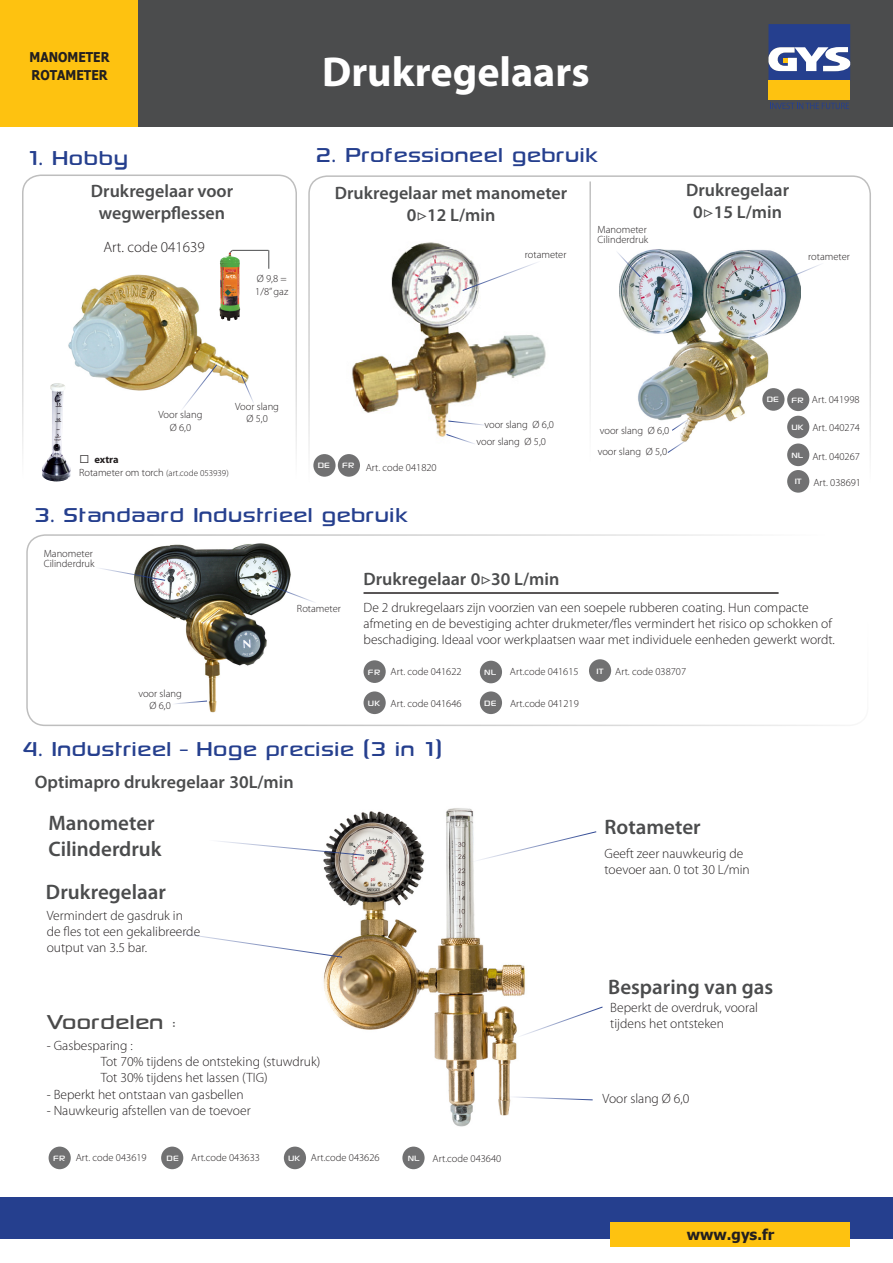
<style>
.page{position:relative;width:893px;height:1263px;background:#fff}
.page>*{position:absolute;margin:0;border:0;box-sizing:border-box;transform-origin:0 0}
.t1{font:700 42px "Myriad Pro";color:#fff}
.t2{font:28.5px "Sony Sketch EF";color:#253f8e}
.t3{font:28.5px "Sony Sketch EF";color:#4a4a4a}
.t4{font:600 21px "Myriad Pro";color:#4b4c4d}
.t5{font:600 18px/21.6px "Myriad Pro";color:#4b4c4d;text-align:center}
.t6{font:300 15px "Myriad Pro";color:#231f20}
.t7{font:700 15px "Tahoma";color:#231f20}
.t8{font:300 13.5px/16.2px "Myriad Pro";color:#231f20}
.t9{font:700 13.5px "Tahoma";color:#231f20;scale:.9 1}
.t10{font:10.95px "Sony Sketch EF";color:#fff}
.t11{font:300 10.5px "Myriad Pro";color:#231f20}
.t12{font:700 10.5px "Myriad Pro";letter-spacing:-.005em;color:#231f20}
.s1{font-family:"Minion Pro";font-weight:400}
.s2{font-family:"Tahoma"}
.s3{font-size:9px}
.s4{font-size:22.5px;color:#4b4c4d}
</style>
<div class="page">
<div style="left:26px;top:534px;width:842px;height:192px;border:2px solid #bebebe;border-radius:18px"></div>
<div style="left:22px;top:175px;width:275px;height:318px;border:2px solid #bebebe;border-radius:18px"></div>
<div style="left:308px;top:175px;width:563px;height:322px;border:2px solid #bebebe;border-radius:18px"></div>
<img style="left:134px;top:543px;width:157px;height:170px">
<img style="left:68px;top:274px;width:180px;height:117px">
<img style="left:352px;top:242px;width:194px;height:195px">
<img style="left:619px;top:249px;width:181px;height:190px">
<hr style="left:589px;top:181px;width:2px;height:281px;background:#bebebe">
<hr style="left:363px;top:592px;width:416px;height:2px;background:#231f20">
<div style="left:137px;top:0;width:756px;height:127px;background:#4b4c4d"></div>
<div style="left:768px;top:81px;width:82px;height:19px;background:#fec210"></div>
<svg style="left:768px;top:24px;width:82px;height:57px;background:#6374a7"></svg>
<svg style="left:770px;top:103px;width:79px;height:6px"></svg>
<div style="left:0;top:0;width:137px;height:127px;background:#fec210"></div>
<div style="left:0;top:1197px;width:893px;height:41px;background:#253f8e"></div>
<div style="left:610px;top:1223px;width:240px;height:24px;background:#fec210"></div>
<svg style="left:180px;top:364px;width:37px;height:45px"></svg>
<svg style="left:241px;top:375px;width:13px;height:28px"></svg>
<svg style="left:448px;top:421px;width:39px;height:5px"></svg>
<svg style="left:667px;top:439px;width:21px;height:14px"></svg>
<svg style="left:462px;top:261px;width:79px;height:30px"></svg>
<svg style="left:756px;top:262px;width:65px;height:30px"></svg>
<svg style="left:617px;top:250px;width:24px;height:27px"></svg>
<svg style="left:446px;top:434px;width:30px;height:10px"></svg>
<svg style="left:672px;top:418px;width:18px;height:13px"></svg>
<img style="left:42px;top:383px;width:29px;height:99px">
<svg style="left:99px;top:567px;width:67px;height:14px"></svg>
<svg style="left:171px;top:701px;width:36px;height:3px"></svg>
<svg style="left:269px;top:585px;width:46px;height:18px"></svg>
<div style="left:338px;top:454px;width:22px;height:23px;background:#717172;border-radius:50%"></div>
<div style="left:787px;top:388px;width:22px;height:23px;background:#717172;border-radius:50%"></div>
<div style="left:762px;top:388px;width:22px;height:23px;background:#717172;border-radius:50%"></div>
<div style="left:787px;top:443px;width:22px;height:23px;background:#717172;border-radius:50%"></div>
<div style="left:787px;top:470px;width:22px;height:23px;background:#717172;border-radius:50%"></div>
<div style="left:589px;top:659px;width:22px;height:23px;background:#717172;border-radius:50%"></div>
<div style="left:787px;top:416px;width:22px;height:22px;background:#717172;border-radius:50%"></div>
<svg style="left:363px;top:660px;width:23px;height:23px"></svg>
<div style="left:49px;top:1146px;width:22px;height:23px;background:#717172;border-radius:50%"></div>
<div style="left:480px;top:661px;width:22px;height:22px;background:#717172;border-radius:50%"></div>
<div style="left:161px;top:1146px;width:22px;height:23px;background:#717172;border-radius:50%"></div>
<div style="left:480px;top:691px;width:22px;height:23px;background:#717172;border-radius:50%"></div>
<svg style="left:402px;top:1146px;width:23px;height:23px"></svg>
<svg style="left:363px;top:691px;width:23px;height:23px"></svg>
<div style="left:284px;top:1146px;width:22px;height:23px;background:#717172;border-radius:50%"></div>
<img style="left:323px;top:808px;width:202px;height:319px">
<svg style="left:471px;top:831px;width:126px;height:31px"></svg>
<svg style="left:175px;top:931px;width:168px;height:26px"></svg>
<svg style="left:218px;top:840px;width:147px;height:16px"></svg>
<svg style="left:516px;top:1006px;width:87px;height:32px"></svg>
<svg style="left:506px;top:1096px;width:87px;height:4px"></svg>
<img style="left:219px;top:253px;width:21px;height:68px">
<svg style="left:269px;top:250px;width:1px;height:19px"></svg>
<hr style="left:232px;top:250px;width:36px;height:1px;background:#4b4c4d">
<svg style="left:313px;top:454px;width:23px;height:23px"></svg>
<p class="t9" style="left:30px;top:48px;width:90px">MANOMETER</p>
<p class="t9" style="left:32px;top:66px;width:86px">ROTAMETER</p>
<p class="t1" style="left:322px;top:45px;width:269px">Drukregelaars</p>
<p class="t2" style="left:27px;top:142px;width:103px">1. Hobby</p>
<p class="t2" style="left:315px;top:139px;width:285px">2. Professioneel gebruik</p>
<p class="t5" style="left:91px;top:180px;width:144px">Drukregelaar voor wegwerpflessen</p>
<p class="t6" style="left:103px;top:238px;width:103px">Art. code 041639</p>
<p class="t5" style="left:335px;top:182px;width:234px">Drukregelaar met manometer</p>
<p class="t5" style="left:407px;top:204px;width:90px">0<span class="s1">▷</span>12 L/min</p>
<p class="t11" style="left:597px;top:223px;width:51px">Manometer</p>
<p class="t11" style="left:597px;top:233px;width:52px">Cilinderdruk</p>
<p class="t11" style="left:525px;top:248px;width:43px">rotameter</p>
<p class="t11" style="left:257px;top:272px;width:31px">Ø 9,8 =</p>
<p class="t11" style="left:255px;top:285px;width:35px">1/8’’ gaz</p>
<p class="t5" style="left:686px;top:179px;width:104px">Drukregelaar</p>
<p class="t5" style="left:693px;top:200px;width:90px">0<span class="s1">▷</span>15 L/min</p>
<p class="t11" style="left:808px;top:250px;width:43px">rotameter</p>
<p class="t11" style="left:158px;top:408px;width:45px">Voor slang</p>
<p class="t11" style="left:170px;top:421px;width:23px">Ø 6,0</p>
<p class="t11" style="left:235px;top:400px;width:45px">Voor slang</p>
<p class="t11" style="left:246px;top:412px;width:23px">Ø 5,0</p>
<p class="t12" style="left:79px;top:453px;width:41px"><span class="s2">◄</span> extra</p>
<p class="t11" style="left:79px;top:466px;width:151px">Rotameter om torch <span class="s3">(art.code 053939)</span></p>
<p class="t10" style="left:318px;top:459px;width:14px">DE</p>
<p class="t10" style="left:342px;top:459px;width:14px">FR</p>
<p class="t11" style="left:366px;top:461px;width:73px">Art. code 041820</p>
<p class="t2" style="left:34px;top:498px;width:375px">3. Standaard Industrieel gebruik</p>
<p class="t11" style="left:44px;top:547px;width:51px">Manometer</p>
<p class="t11" style="left:44px;top:557px;width:52px">Cilinderdruk</p>
<p class="t11" style="left:484px;top:418px;width:71px">voor slang Ø 6,0</p>
<p class="t11" style="left:476px;top:435px;width:71px">voor slang Ø 5,0</p>
<p class="t11" style="left:600px;top:424px;width:71px">voor slang Ø 6,0</p>
<p class="t11" style="left:598px;top:445px;width:71px">voor slang Ø 5,0</p>
<p class="t10" style="left:767px;top:394px;width:14px">DE</p>
<p class="t10" style="left:792px;top:394px;width:14px">FR</p>
<p class="t11" style="left:812px;top:393px;width:49px">Art. 041998</p>
<p class="t10" style="left:792px;top:421px;width:14px">UK</p>
<p class="t11" style="left:812px;top:421px;width:49px">Art. 040274</p>
<p class="t10" style="left:792px;top:449px;width:13px">NL</p>
<p class="t10" style="left:795px;top:475px;width:9px">IT</p>
<p class="t11" style="left:812px;top:450px;width:49px">Art. 040267</p>
<p class="t11" style="left:813px;top:476px;width:49px">Art. 038691</p>
<p class="t11" style="left:138px;top:687px;width:45px">voor slang</p>
<p class="t11" style="left:149px;top:699px;width:23px">Ø 6,0</p>
<p class="t11" style="left:297px;top:602px;width:46px">Rotameter</p>
<p class="t5" style="left:363px;top:567px;width:197px">Drukregelaar 0<span class="s1">▷</span>30 L/min</p>
<p class="t8" style="left:364px;top:599px;width:473px">De 2 drukregelaars zijn voorzien van een soepele rubberen coating. Hun compacte afmeting en de bevestiging achter drukmeter/fles vermindert het risico op schokken of beschadiging. Ideaal voor werkplaatsen waar met individuele eenheden gewerkt wordt.</p>
<p class="t10" style="left:368px;top:666px;width:14px">FR</p>
<p class="t10" style="left:368px;top:697px;width:14px">UK</p>
<p class="t11" style="left:391px;top:665px;width:73px">Art. code 041622</p>
<p class="t11" style="left:391px;top:697px;width:73px">Art. code 041646</p>
<p class="t10" style="left:484px;top:666px;width:13px">NL</p>
<p class="t10" style="left:484px;top:697px;width:14px">DE</p>
<p class="t11" style="left:510px;top:665px;width:70px">Art.code 041615</p>
<p class="t11" style="left:510px;top:697px;width:70px">Art.code 041219</p>
<p class="t10" style="left:597px;top:665px;width:9px">IT</p>
<p class="t11" style="left:615px;top:665px;width:73px">Art. code 038707</p>
<p class="t2" style="left:22px;top:733px;width:422px">4. Industrieel - Hoge precisie (3 in 1)</p>
<p class="t5" style="left:35px;top:771px;width:261px">Optimapro drukregelaar 30L/min</p>
<p class="t4" style="left:49px;top:810px;width:108px">Manometer</p>
<p class="t4" style="left:49px;top:835px;width:115px">Cilinderdruk</p>
<p class="t4" style="left:46px;top:879px;width:121px">Drukregelaar</p>
<p class="t8" style="left:47px;top:907px;width:155px">Vermindert de gasdruk in<br>de fles tot een gekalibreerde output van 3.5 bar.</p>
<p class="t3" style="left:47px;top:1006px;width:130px">Voordelen <span class="s4">:</span></p>
<p class="t8" style="left:47px;top:1037px;width:88px">- Gasbesparing :</p>
<p class="t8" style="left:101px;top:1053px;width:221px">Tot 70% tijdens de ontsteking (stuwdruk)</p>
<p class="t8" style="left:101px;top:1069px;width:169px">Tot 30% tijdens het lassen (TIG)</p>
<p class="t8" style="left:47px;top:1086px;width:198px">- Beperkt het ontstaan van gasbellen</p>
<p class="t8" style="left:47px;top:1102px;width:205px">- Nauwkeurig afstellen van de toevoer</p>
<p class="t10" style="left:53px;top:1152px;width:14px">FR</p>
<p class="t11" style="left:76px;top:1151px;width:73px">Art. code 043619</p>
<p class="t10" style="left:167px;top:1152px;width:14px">DE</p>
<p class="t11" style="left:191px;top:1151px;width:70px">Art.code 043633</p>
<p class="t10" style="left:288px;top:1152px;width:14px">UK</p>
<p class="t11" style="left:311px;top:1151px;width:70px">Art.code 043626</p>
<p class="t10" style="left:408px;top:1152px;width:13px">NL</p>
<p class="t11" style="left:433px;top:1152px;width:70px">Art.code 043640</p>
<p class="t4" style="left:604px;top:813px;width:98px">Rotameter</p>
<p class="t8" style="left:604px;top:845px;width:147px">Geeft zeer nauwkeurig de toevoer aan. 0 tot 30 L/min</p>
<p class="t4" style="left:608px;top:973px;width:167px">Besparing van gas</p>
<p class="t8" style="left:610px;top:999px;width:149px">Beperkt de overdruk, vooral tijdens het ontsteken</p>
<p class="t8" style="left:603px;top:1091px;width:88px">Voor slang Ø 6,0</p>
<p class="t7" style="left:687px;top:1224px;width:89px">www.gys.fr</p>
</div>
